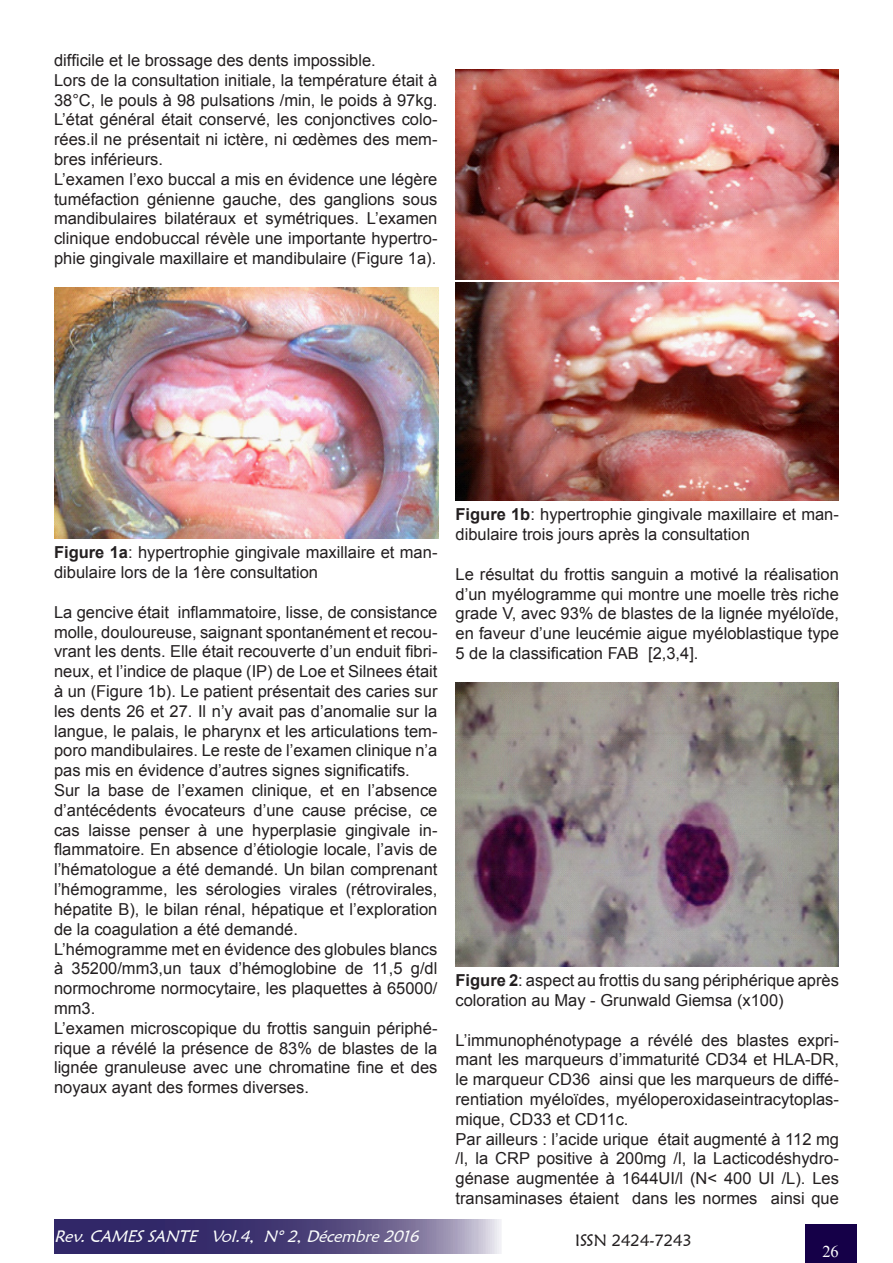
<style>
.page{position:relative;width:893px;height:1263px;background:#fff}
.page>*{position:absolute;margin:0;border:0;box-sizing:border-box;transform-origin:0 0}
.t1{font:16.5px/19.8px "Arial";color:#231f20;text-align:justify}
.t2{font:italic 16.5px "Maiandra GD";color:#fcfefd}
.t3{font:16.5px "Maiandra GD";color:#231f20}
.t4{font:16.5px "Times New Roman";color:#fff}
.s1{font-weight:700}
</style>
<div class="page">
<img style="left:54px;top:287px;width:385px;height:252px">
<img style="left:455px;top:69px;width:384px;height:210px">
<img style="left:455px;top:283px;width:384px;height:218px">
<img style="left:455px;top:682px;width:384px;height:284px">
<div style="left:805px;top:1225px;width:51px;height:38px;background:#150048"></div>
<svg style="left:54px;top:1219px;width:447px;height:34px;background:#574e82"></svg>
<p class="t1" style="left:54px;top:50px;width:323px">difficile et le brossage des dents impossible.</p>
<p class="t1" style="left:54px;top:70px;width:385px">Lors de la consultation initiale, la température était à 38°C, le pouls à 98 pulsations /min, le poids à 97kg.<br>L’état général était conservé, les conjonctives colo&shy;rées.il ne présentait ni ictère, ni œdèmes des mem&shy;bres inférieurs.</p>
<p class="t1" style="left:54px;top:169px;width:385px">L’examen l’exo buccal a mis en évidence une légère tuméfaction génienne gauche, des ganglions sous mandibulaires bilatéraux et symétriques. L’examen clinique endobuccal révèle une importante hypertro&shy;phie gingivale maxillaire et mandibulaire (Figure 1a).</p>
<p class="t1" style="left:455px;top:505px;width:385px"><span class="s1">Figure 1b</span>: hypertrophie gingivale maxillaire et man&shy;dibulaire trois jours après la consultation</p>
<p class="t1" style="left:455px;top:564px;width:385px">Le résultat du frottis sanguin a motivé la réalisation d’un myélogramme qui montre une moelle très riche grade V, avec 93% de blastes de la lignée myéloïde, en faveur d’une leucémie aigue myéloblastique type 5 de la classification FAB [2,3,4].</p>
<p class="t1" style="left:54px;top:543px;width:385px"><span class="s1">Figure 1a</span>: hypertrophie gingivale maxillaire et man&shy;dibulaire lors de la 1ère consultation</p>
<p class="t1" style="left:54px;top:602px;width:385px">La gencive était inflammatoire, lisse, de consistance molle, douloureuse, saignant spontanément et recou&shy;vrant les dents. Elle était recouverte d’un enduit fibri&shy;neux, et l’indice de plaque (IP) de Loe et Silnees était à un (Figure 1b). Le patient présentait des caries sur les dents 26 et 27. Il n’y avait pas d’anomalie sur la langue, le palais, le pharynx et les articulations tem&shy;poro mandibulaires. Le reste de l’examen clinique n’a pas mis en évidence d’autres signes significatifs.</p>
<p class="t1" style="left:54px;top:780px;width:385px">Sur la base de l’examen clinique, et en l’absence d’antécédents évocateurs d’une cause précise, ce cas laisse penser à une hyperplasie gingivale in&shy;flammatoire. En absence d’étiologie locale, l’avis de l’hématologue a été demandé. Un bilan comprenant l’hémogramme, les sérologies virales (rétrovirales, hépatite B), le bilan rénal, hépatique et l’exploration de la coagulation a été demandé.</p>
<p class="t1" style="left:54px;top:939px;width:385px">L’hémogramme met en évidence des globules blancs à 35200/mm3,un taux d’hémoglobine de 11,5 g/dl normochrome normocytaire, les plaquettes à 65000/ mm3.</p>
<p class="t1" style="left:54px;top:1018px;width:385px">L’examen microscopique du frottis sanguin périphé&shy;rique a révélé la présence de 83% de blastes de la lignée granuleuse avec une chromatine fine et des noyaux ayant des formes diverses.</p>
<p class="t1" style="left:455px;top:970px;width:385px"><span class="s1">Figure 2</span>: aspect au frottis du sang périphérique après coloration au May - Grunwald Giemsa (x100)</p>
<p class="t1" style="left:455px;top:1030px;width:385px">L’immunophénotypage a révélé des blastes expri&shy;mant les marqueurs d’immaturité CD34 et HLA-DR, le marqueur CD36 ainsi que les marqueurs de diffé&shy;rentiation myéloïdes, myéloperoxidaseintracytoplas&shy;mique, CD33 et CD11c.</p>
<p class="t1" style="left:455px;top:1129px;width:385px">Par ailleurs : l’acide urique était augmenté à 112 mg /l, la CRP positive à 200mg /l, la Lacticodéshydro&shy;génase augmentée à 1644UI/l (N&lt; 400 UI /L). Les transaminases étaient dans les normes ainsi que</p>
<p class="t4" style="left:822px;top:1240px;width:18px">26</p>
<p class="t2" style="left:54px;top:1226px;width:371px">Rev.CAMESSANTE Vol.4, N°2,Décembre2016</p>
<p class="t3" style="left:575px;top:1230px;width:118px">ISSN 2424-7243</p>
</div>
